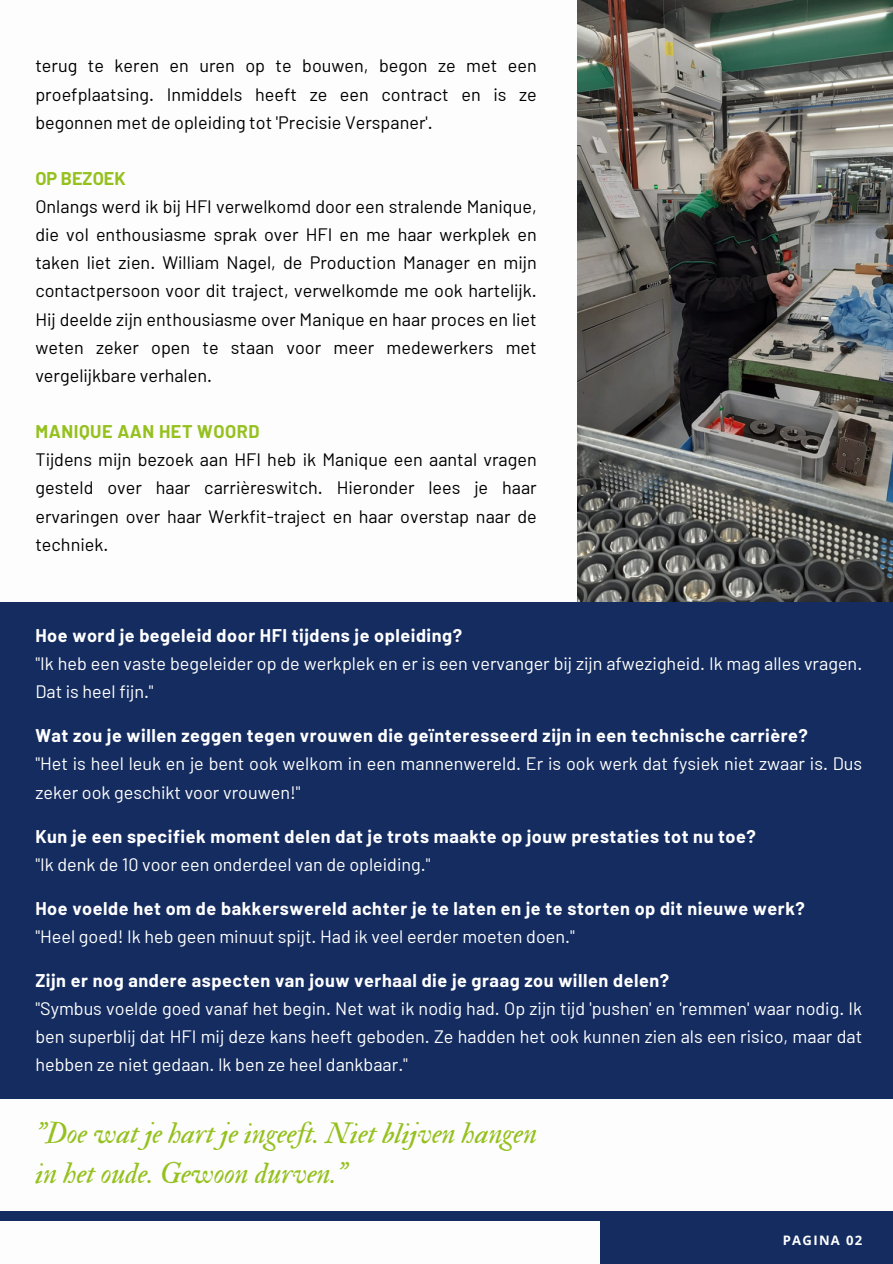
<style>
.page{position:relative;width:893px;height:1264px;background:#fff}
.page>*{position:absolute;margin:0;border:0;box-sizing:border-box;transform-origin:0 0}
.t1{font:29.4px/40.5px "IM FELL Double Pica Italic";color:#95c11e}
.t2{font:18px/28.2px "Barlow";color:#000;text-align:justify}
.t3{font:18px/28.2px "Barlow";color:#fff}
.t4{font:700 18px "Barlow";letter-spacing:.03em;color:#fff}
.t5{font:700 18px "Barlow";letter-spacing:.03em;color:#95c11e}
.t6{font:700 18px "Barlow";color:#95c11e}
.t7{font:700 13.05px "Open Sans";letter-spacing:.1em;color:#fff}
</style>
<div class="page">
<img style="left:577px;top:0;width:315px;height:602px">
<div style="left:0;top:602px;width:892px;height:496px;background:#142c60"></div>
<div style="left:0;top:1211px;width:892px;height:9px;background:#142c60"></div>
<div style="left:600px;top:1215px;width:292px;height:48px;background:#142c60"></div>
<p class="t2" style="left:35px;top:51px;width:503px">terug te keren en uren op te bouwen, begon ze met een proefplaatsing. Inmiddels heeft ze een contract en is ze begonnen met de opleiding tot 'Precisie Verspaner'.</p>
<p class="t6" style="left:35px;top:167px;width:92px">OP BEZOEK</p>
<p class="t2" style="left:35px;top:192px;width:503px">Onlangs werd ik bij HFI verwelkomd door een stralende Manique, die vol enthousiasme sprak over HFI en me haar werkplek en taken liet zien. William Nagel, de Production Manager en mijn contactpersoon voor dit traject, verwelkomde me ook hartelijk.<br>Hij deelde zijn enthousiasme over Manique en haar proces en liet weten zeker open te staan voor meer medewerkers met vergelijkbare verhalen.</p>
<p class="t5" style="left:35px;top:420px;width:225px">MANIQUE AAN HET WOORD</p>
<p class="t2" style="left:35px;top:445px;width:503px">Tijdens mijn bezoek aan HFI heb ik Manique een aantal vragen gesteld over haar carrièreswitch. Hieronder lees je haar ervaringen over haar Werkfit-traject en haar overstap naar de techniek.</p>
<p class="t4" style="left:35px;top:624px;width:428px">Hoe word je begeleid door HFI tijdens je opleiding?</p>
<p class="t3" style="left:35px;top:649px;width:828px">"Ik heb een vaste begeleider op de werkplek en er is een vervanger bij zijn afwezigheid. Ik mag alles vragen.<br>Dat is heel fijn."</p>
<p class="t4" style="left:35px;top:724px;width:774px">Wat zou je willen zeggen tegen vrouwen die geïnteresseerd zijn in een technische carrière?</p>
<p class="t3" style="left:35px;top:749px;width:828px">"Het is heel leuk en je bent ook welkom in een mannenwereld. Er is ook werk dat fysiek niet zwaar is. Dus zeker ook geschikt voor vrouwen!"</p>
<p class="t4" style="left:35px;top:824px;width:722px">Kun je een specifiek moment delen dat je trots maakte op jouw prestaties tot nu toe?</p>
<p class="t3" style="left:35px;top:849px;width:396px">"Ik denk de 10 voor een onderdeel van de opleiding."</p>
<p class="t4" style="left:35px;top:896px;width:771px">Hoe voelde het om de bakkerswereld achter je te laten en je te storten op dit nieuwe werk?</p>
<p class="t3" style="left:35px;top:921px;width:541px">"Heel goed! Ik heb geen minuut spijt. Had ik veel eerder moeten doen."</p>
<p class="t4" style="left:35px;top:968px;width:635px">Zijn er nog andere aspecten van jouw verhaal die je graag zou willen delen?</p>
<p class="t3" style="left:35px;top:993px;width:828px;text-align:justify">"Symbus voelde goed vanaf het begin. Net wat ik nodig had. Op zijn tijd 'pushen' en 'remmen' waar nodig. Ik ben superblij dat HFI mij deze kans heeft geboden. Ze hadden het ook kunnen zien als een risico, maar dat hebben ze niet gedaan. Ik ben ze heel dankbaar."</p>
<h1 class="t1" style="left:35px;top:1113px;width:503px">"Doe wat je hart je ingeeft. Niet blijven hangen in het oude. Gewoon durven."</h1>
<p class="t7" style="left:782px;top:1226px;width:81px">PAGINA 02</p>
<p class="t7" style="left:782px;top:1230px;width:81px">PAGINA 02</p>
</div>
